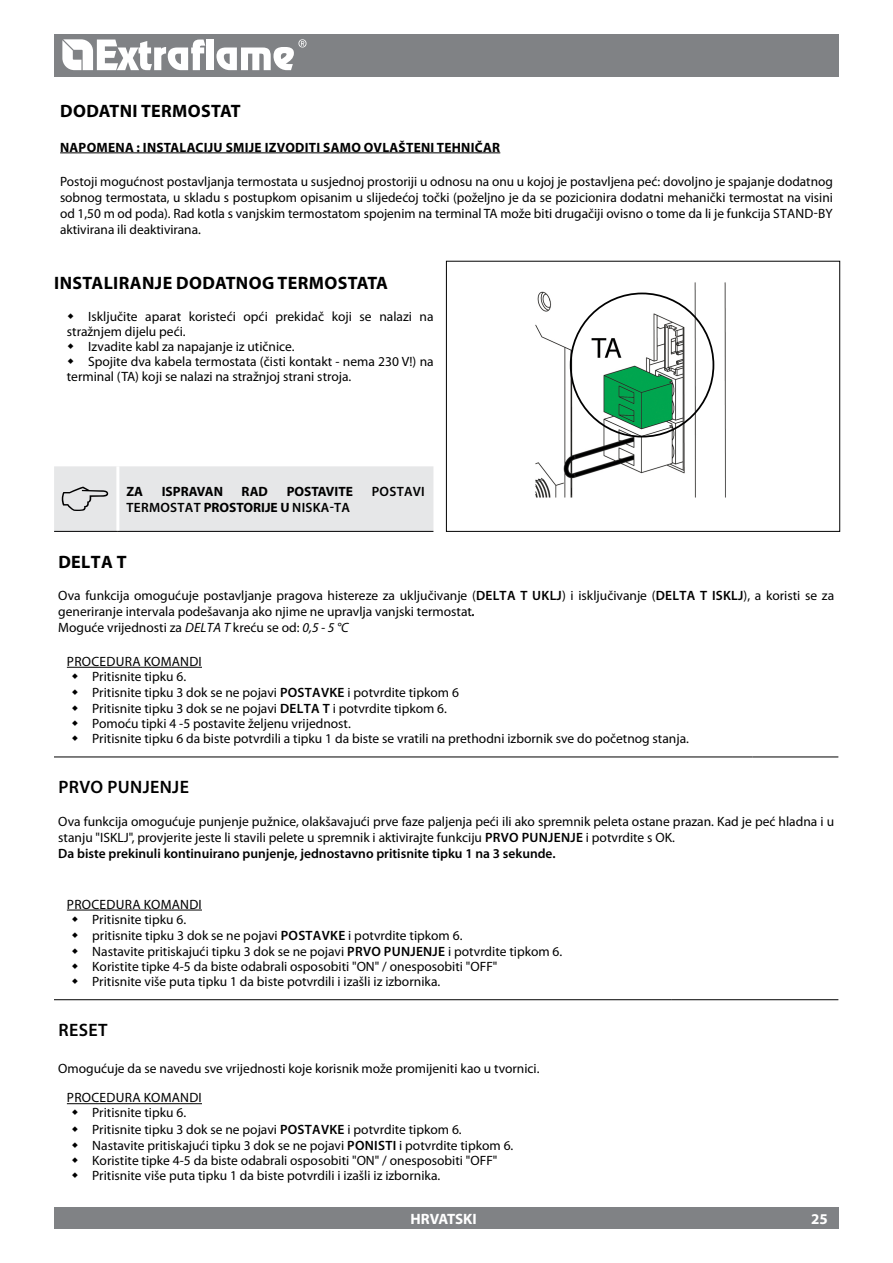
<style>
.page{position:relative;width:893px;height:1263px;background:#fff}
.page>*{position:absolute;margin:0;border:0;box-sizing:border-box;transform-origin:0 0}
.t1{font:700 18px "Myriad Pro";letter-spacing:.02em;color:#000}
.t2{font:600 18px "Myriad Pro";color:#000}
.t3{font:700 15px "Myriad Pro";letter-spacing:-.005em;color:#fff}
.t4{font:13.5px/15.5px "Myriad Pro";color:#000}
.t5{font:700 13.5px "Myriad Pro";letter-spacing:.02em;color:#000}
.t6{font:600 13.5px "Myriad Pro";letter-spacing:.02em;color:#000}
.s1{font-weight:700}
.s2{font-weight:600}
.s3{font-weight:600;font-style:italic}
.s4{font-style:italic}
</style>
<div class="page">
<img style="left:535px;top:282px;width:191px;height:216px">
<div style="left:54px;top:34px;width:785px;height:43px;background:#808285"></div>
<div style="left:54px;top:1208px;width:785px;height:21px;background:#808285"></div>
<svg style="left:62px;top:39px;width:143px;height:31px"></svg>
<div style="left:207px;top:40px;width:7px;height:30px;background:#fff"></div>
<svg style="left:216px;top:39px;width:90px;height:31px"></svg>
<hr style="left:54px;top:999px;width:618px;height:1px;background:#000">
<hr style="left:672px;top:999px;width:166px;height:1px;background:#000">
<hr style="left:67px;top:910px;width:135px;height:1px;background:#000">
<div style="left:446px;top:261px;width:394px;height:271px;border:1px solid #000"></div>
<hr style="left:54px;top:531px;width:64px;height:1px;background:#000">
<hr style="left:118px;top:531px;width:315px;height:1px;background:#000">
<hr style="left:60px;top:153px;width:440px;height:1px;background:#000">
<hr style="left:67px;top:1103px;width:135px;height:1px;background:#000">
<hr style="left:54px;top:757px;width:699px;height:1px;background:#000">
<hr style="left:753px;top:757px;width:85px;height:1px;background:#000">
<hr style="left:67px;top:667px;width:135px;height:1px;background:#000">
<div style="left:54px;top:466px;width:379px;height:65px;background:#e6e7e8"></div>
<h1 class="t1" style="left:60px;top:99px;width:179px">DODATNI TERMOSTAT</h1>
<p class="t5" style="left:60px;top:138px;width:11px">NAPOMENA</p>
<p class="t5" style="left:137px;top:138px;width:365px">: INSTALACIJU SMIJE IZVODITI SAMO OVLAŠTENI TEHNIČAR</p>
<p class="t4" style="left:60px;top:173px;width:774px;line-height:16.2px;text-align:justify">Postoji mogućnost postavljanja termostata u susjednoj prostoriji u odnosu na onu u kojoj je postavljena peć: dovoljno je spajanje dodatnog sobnog termostata, u skladu s postupkom opisanim u slijedećoj točki (poželjno je da se pozicionira dodatni mehanički termostat na visini od 1,50 m od poda). Rad kotla s vanjskim termostatom spojenim na terminal TA može biti drugačiji ovisno o tome da li je funkcija STAN D-BY aktivirana ili deaktivirana.</p>
<h1 class="t1" style="left:54px;top:271px;width:335px">INSTALIRANJE DODATNOG TERMOSTATA</h1>
<p class="t4" style="left:88px;top:308px;width:347px">Isključite aparat koristeći opći prekidač koji se nalazi na</p>
<p class="t4" style="left:67px;top:323px;width:120px">stražnjem dijelu peći.</p>
<p class="t4" style="left:88px;top:338px;width:208px">Izvadite kabl za napajanje iz utičnice.</p>
<p class="t4" style="left:88px;top:353px;width:347px">Spojite dva kabela termostata (čisti kontakt - nema 230 V!) na</p>
<p class="t4" style="left:67px;top:368px;width:286px">terminal (TA) koji se nalazi na stražnjoj strani stroja.</p>
<p class="t5" style="left:126px;top:482px;width:10px">ZA</p>
<p class="t5" style="left:162px;top:482px;width:9px">ISPRAVAN</p>
<p class="t5" style="left:242px;top:482px;width:10px">RAD</p>
<p class="t5" style="left:287px;top:482px;width:9px">POS</p>
<p class="t5" style="left:311px;top:482px;width:42px">TAVITE</p>
<p class="t6" style="left:372px;top:483px;width:55px">POSTAVI</p>
<p class="t6" style="left:127px;top:499px;width:87px">TERMOSTAT <span class="s1">PROS</span></p>
<p class="t5" style="left:236px;top:499px;width:15px">TORIJE</p>
<p class="t6" style="left:280px;top:499px;width:71px"><span class="s1">U</span> NISKA-TA</p>
<h1 class="t1" style="left:58px;top:550px;width:67px">DELTA T</h1>
<p class="t4" style="left:58px;top:587px;width:777px;line-height:16.2px">Ova funkcija omogućuje postavljanje pragova histereze za uključivanje (<span class="s2">DELTA T UKLJ</span>) i isključivanje (<span class="s2">DELTA T ISKLJ</span>), a koristi se za generiranje intervala podešavanja ako njime ne upravlja vanjski termostat<span class="s3">.<br></span>Moguće vrijednosti za <span class="s4">delta</span></p>
<p class="t4" style="left:224px;top:620px;width:126px"><span class="s4">t</span> kreću se od: <span class="s4">0,5 - 5 °C</span></p>
<p class="t4" style="left:92px;top:653px;width:598px;text-indent:-25px">Procedu ra komandi<br>Pritisnite tipku 6.<br>Pritisnite tipku 3 dok se ne pojavi <span class="s2">POSTAVKE</span> i potvrdite tipkom 6<br>Pritisnite tipku 3 dok se ne pojavi <span class="s2">DELTA T</span> i potvrdite tipkom 6.<br>Pomoću tipki 4 -5 postavite željenu vrijednost.<br>Pritisnite tipku 6 da biste potvrdili a tipku 1 da biste se vratili na prethodni izbornik sve do početnog stanja.</p>
<h1 class="t2" style="left:58px;top:776px;width:23px">Prvo</h1>
<h1 class="t2" style="left:107px;top:776px;width:11px">punjenje</h1>
<p class="t4" style="left:58px;top:813px;width:777px;line-height:16.2px">Ova funkcija omogućuje punjenje pužnice, olakšavajući prve faze paljenja peći ili ako spremnik peleta ostane prazan. Kad je peć hladna i u stanju "ISKLJ", provjerite jeste li stavili pelete u spremnik i aktivirajte funkciju <span class="s2">PRVO PUNJENJE</span> i potvrdite s OK.<br><span class="s2">Da biste prekinuli kontinuirano punjenje, jednostavno pritisnite tipku 1 na 3 sekunde.</span></p>
<p class="t4" style="left:92px;top:896px;width:471px;text-indent:-25px">Procedu ra komandi<br>Pritisnite tipku 6.<br>pritisnite tipku 3 dok se ne pojavi <span class="s2">POSTAVKE</span> i potvrdite tipkom 6.<br>Nastavite pritiskajući tipku 3 dok se ne pojavi <span class="s2">PRVO PUNJENJE</span> i potvrdite tipkom 6.<br>Koristite tipke 4-5 da biste odabrali osposobiti "ON " / onesposobiti "OFF"<br>Pritisnite više puta tipku 1 da biste potvrdili i izašli iz izbornika.</p>
<h1 class="t2" style="left:58px;top:1018px;width:11px">reset</h1>
<p class="t4" style="left:58px;top:1060px;width:483px">Omogućuje da se navedu sve vrijednosti koje korisnik može promijeniti kao u tvornici.</p>
<p class="t4" style="left:92px;top:1090px;width:423px;text-indent:-25px">Procedu ra komandi<br>Pritisnite tipku 6.<br>Pritisnite tipku 3 dok se ne pojavi <span class="s2">POSTAVKE</span> i potvrdite tipkom 6.<br>Nastavite pritiskajući tipku 3 dok se ne pojavi <span class="s2">PONISTI</span> i potvrdite tipkom 6.<br>Koristite tipke 4-5 da biste odabrali osposobiti "ON " / onesposobiti "OFF" Pritisnite više puta tipku 1 da biste potvrdili i izašli iz izbornika.</p>
<p class="t3" style="left:411px;top:1209px;width:68px">HRVATSKI</p>
<p class="t3" style="left:811px;top:1209px;width:18px">25</p>
</div>
